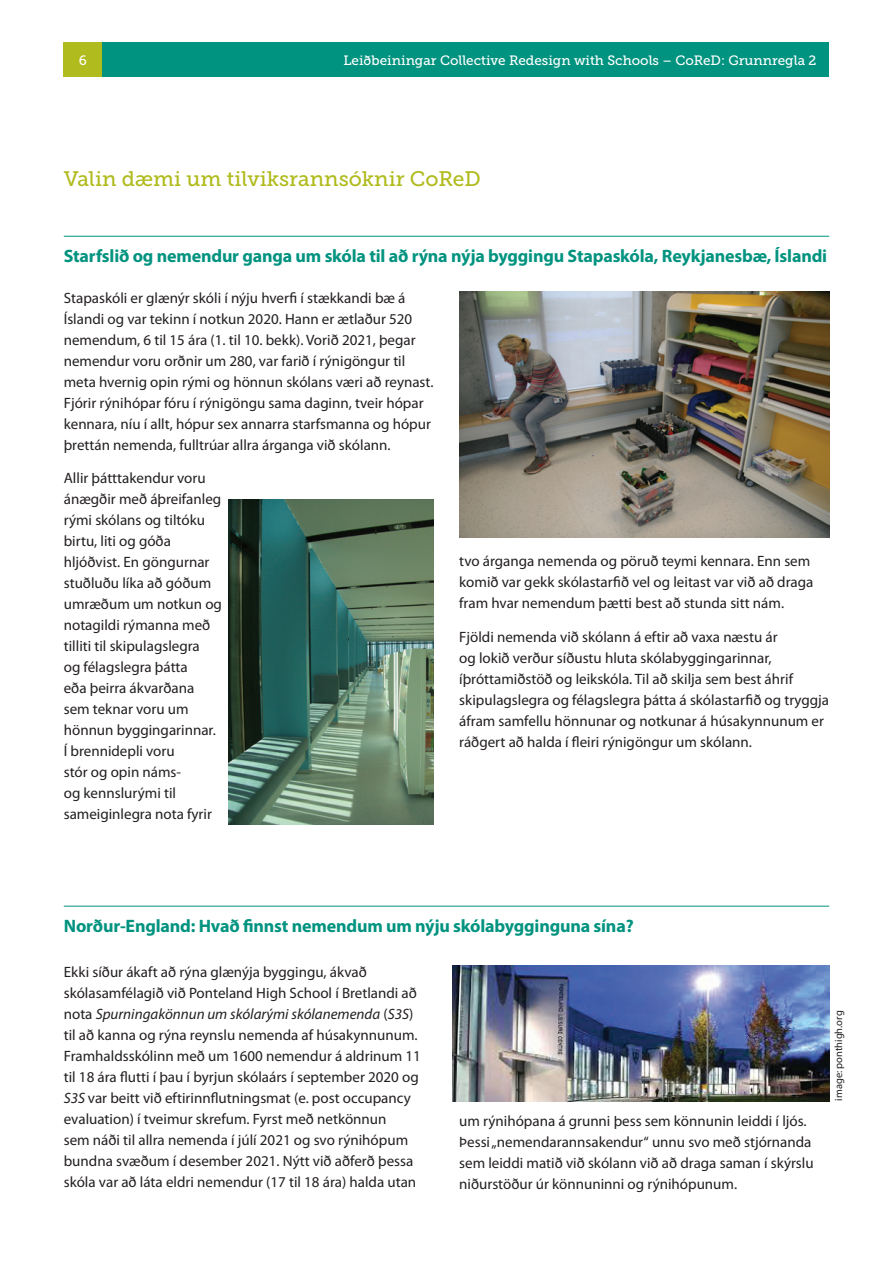
<style>
.page{position:relative;width:893px;height:1263px;background:#fff}
.page>*{position:absolute;margin:0;border:0;box-sizing:border-box;transform-origin:0 0}
.t1{font:21px "Museo Slab 500";color:#b0bb1d}
.t2{font:700 18px "Myriad Pro";letter-spacing:-.01em;color:#00937f}
.t3{font:15px/21px "Myriad Pro";color:#231f20}
.t4{font:13.5px "Museo Slab 500";color:#fff}
.t5{font:10.5px "Myriad Pro";color:#231f20}
.s1{font-style:italic}
</style>
<div class="page">
<div style="left:64px;top:43px;width:765px;height:34px;background:#00937f"></div>
<div style="left:64px;top:43px;width:38px;height:34px;background:#b0bb1d"></div>
<hr style="left:64px;top:236px;width:765px;height:1px;background:#00937f">
<hr style="left:64px;top:906px;width:765px;height:1px;background:#00937f">
<img style="left:459px;top:291px;width:370px;height:247px">
<img style="left:229px;top:500px;width:205px;height:325px">
<img style="left:453px;top:965px;width:376px;height:136px">
<p class="t4" style="left:79px;top:52px;width:10px">6</p>
<p class="t4" style="left:343px;top:52px;width:474px">Leiðbeiningar Collective Redesign with Schools – CoReD: Grunnregla 2</p>
<h1 class="t1" style="left:64px;top:167px;width:418px">Valin dæmi um tilviksrannsóknir CoReD</h1>
<p class="t2" style="left:64px;top:246px;width:765px">Starfslið og nemendur ganga um skóla til að rýna nýja byggingu Stapaskóla, Reykjanesbæ, Íslandi</p>
<p class="t3" style="left:64px;top:287px;width:371px">Stapaskóli er glænýr skóli í nýju hverfi í stækkandi bæ á Íslandi og var tekinn í notkun 2020. Hann er ætlaður 520 nemendum, 6 til 15 ára (1. til 10. bekk). Vorið 2021, þegar nemendur voru orðnir um 280, var farið í rýnigöngur til meta hvernig opin rými og hönnun skólans væri að reynast.<br>Fjórir rýnihópar fóru í rýnigöngu sama daginn, tveir hópar kennara, níu í allt, hópur sex annarra starfsmanna og hópur þrettán nemenda, fulltrúar allra árganga við skólann.</p>
<p class="t3" style="left:64px;top:468px;width:160px">Allir þátttakendur voru ánægðir með áþreifanleg rými skólans og tiltóku birtu, liti og góða hljóðvist. En göngurnar stuðluðu líka að góðum umræðum um notkun og notagildi rýmanna með tilliti til skipulagslegra<br>og félagslegra þátta<br>eða þeirra ákvarðana sem teknar voru um hönnun byggingarinnar.<br>Í brennidepli voru<br>stór og opin náms-<br>og kennslurými til sameiginlegra nota fyrir</p>
<p class="t3" style="left:459px;top:551px;width:356px">tvo árganga nemenda og pöruð teymi kennara. Enn sem komið var gekk skólastarfið vel og leitast var við að draga fram hvar nemendum þætti best að stunda sitt nám.</p>
<p class="t3" style="left:459px;top:627px;width:371px">Fjöldi nemenda við skólann á eftir að vaxa næstu ár<br>og lokið verður síðustu hluta skólabyggingarinnar, íþróttamiðstöð og leikskóla. Til að skilja sem best áhrif skipulagslegra og félagslegra þátta á skólastarfið og tryggja áfram samfellu hönnunar og notkunar á húsakynnunum er ráðgert að halda í fleiri rýnigöngur um skólann.</p>
<p class="t2" style="left:64px;top:916px;width:571px">Norður-England: Hvað finnst nemendum um nýju skólabygginguna sína?</p>
<p class="t3" style="left:64px;top:961px;width:359px">Ekki síður ákaft að rýna glænýja byggingu, ákvað skólasamfélagið við Ponteland High School í Bretlandi að nota <span class="s1">Spurningakönnun um skólarými skólanemenda</span> (<span class="s1">S3S</span>) til að kanna og rýna reynslu nemenda af húsakynnunum.<br>Framhaldsskólinn með um 1600 nemendur á aldrinum 11 til 18 ára flutti í þau í byrjun skólaárs í september 2020 og <span class="s1">S3S</span> var beitt við eftirinnflutningsmat (e. post occupancy evaluation) í tveimur skrefum. Fyrst með netkönnun<br>sem náði til allra nemenda í júlí 2021 og svo rýnihópum bundna svæðum í desember 2021. Nýtt við aðferð þessa skóla var að láta eldri nemendur (17 til 18 ára) halda utan</p>
<p class="t3" style="left:459px;top:1110px;width:356px">um rýnihópana á grunni þess sem könnunin leiddi í ljós.<br>Þessi „nemendarannsakendur“ unnu svo með stjórnanda sem leiddi matið við skólann við að draga saman í skýrslu niðurstöður úr könnuninni og rýnihópunum.</p>
<p class="t5" style="left:833px;top:1100px;width:91px;rotate:-90deg">image: ponthigh.org</p>
</div>
